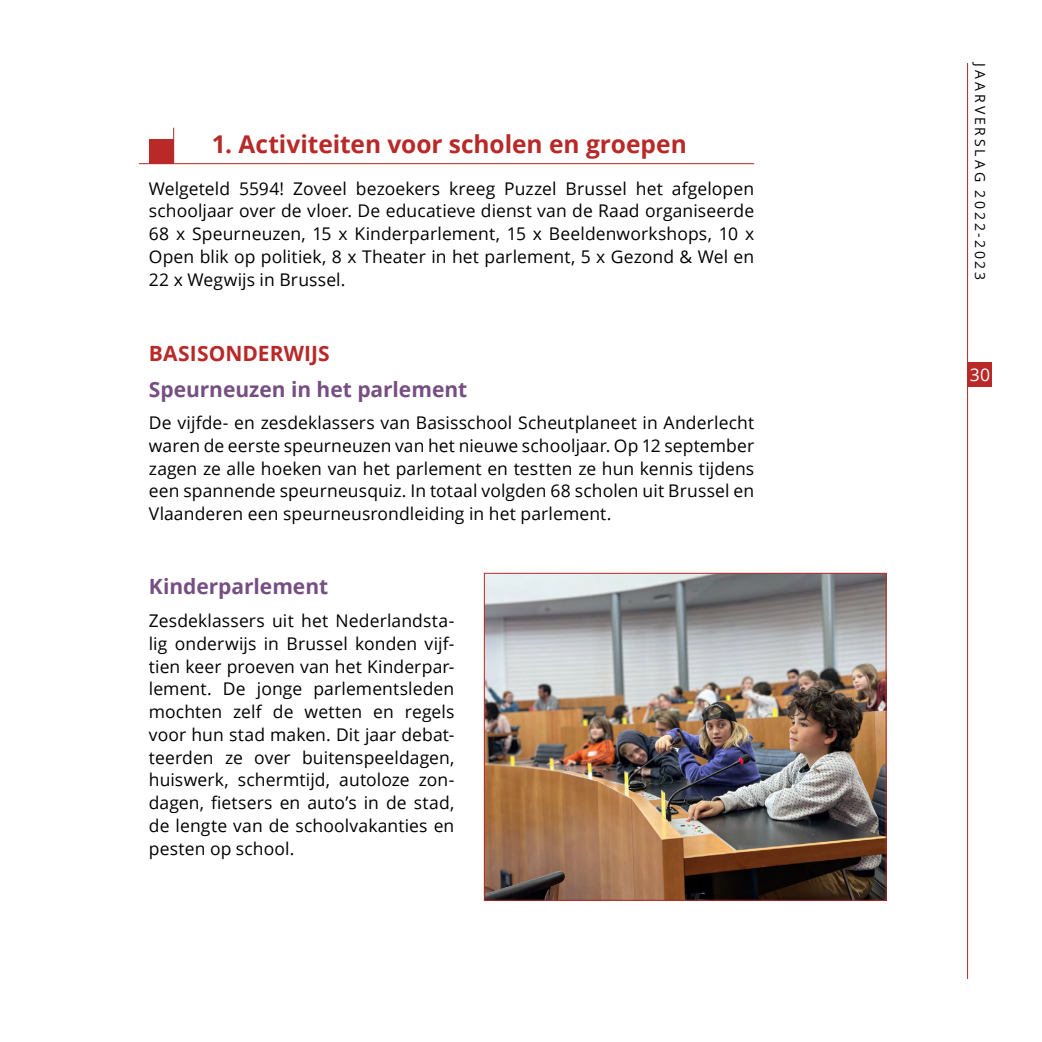
<style>
.page{position:relative;width:1042px;height:1042px;background:#fff}
.page>*{position:absolute;margin:0;border:0;box-sizing:border-box;transform-origin:0 0}
.titel1{font:700 24.5px "Open Sans";color:#b82928}
.titel1-2{font:700 21px "Open Sans";letter-spacing:-.005em;color:#764f82}
.titel1-3{font:700 21px "Open Sans";letter-spacing:.005em;color:#b82928}
.body{font:17.5px/22.8px "Open Sans";letter-spacing:.005em;color:#000;text-align:justify}
.t1{font:17.5px "Open Sans";color:#fff}
.t2{font:14px "Open Sans";letter-spacing:.205em;color:#000}
</style>
<div class="page">
<hr style="left:967px;top:63px;width:1px;height:916px;background:#b82928">
<div style="left:967px;top:362px;width:25px;height:25px;background:#b82928"></div>
<div style="left:149px;top:139px;width:25px;height:25px;background:#b82928"></div>
<hr style="left:139px;top:163px;width:615px;height:1px;background:#b82928">
<hr style="left:173px;top:128px;width:1px;height:36px;background:#b82928">
<img style="left:486px;top:575px;width:398px;height:323px">
<div style="left:484px;top:573px;width:402px;height:327px;border:1px solid #b82928"></div>
<p class="titel1" style="left:212px;top:126px;width:476px">1. Activiteiten voor scholen en groepen</p>
<p class="body" style="left:149px;top:177px;width:607px">Welgeteld 5594! Zoveel bezoekers kreeg Puzzel Brussel het afgelopen schooljaar over de vloer. De educatieve dienst van de Raad organiseerde 68 x Speurneuzen, 15 x Kinderparlement, 15 x Beeldenworkshops, 10 x Open blik op politiek, 8 x Theater in het parlement, 5 x Gezond &amp; Wel en 22 x Wegwijs in Brussel.</p>
<p class="titel1-3" style="left:149px;top:339px;width:183px">BASISONDERWIJS</p>
<p class="titel1-2" style="left:149px;top:374px;width:320px">Speurneuzen in het parlement</p>
<p class="body" style="left:149px;top:411px;width:607px">De vijfde- en zesdeklassers van Basisschool Scheutplaneet in Anderlecht waren de eerste speurneuzen van het nieuwe schooljaar. Op 12 september zagen ze alle hoeken van het parlement en testten ze hun kennis tijdens een spannende speurneusquiz. In totaal volgden 68 scholen uit Brussel en Vlaanderen een speurneusrondleiding in het parlement.</p>
<p class="titel1-2" style="left:149px;top:572px;width:181px">Kinderparlement</p>
<p class="body" style="left:149px;top:609px;width:307px">Zesdeklassers uit het Nederlandsta&shy;lig onderwijs in Brussel konden vijf&shy;tien keer proeven van het Kinderpar&shy;lement. De jonge parlementsleden mochten zelf de wetten en regels voor hun stad maken. Dit jaar debat&shy;teerden ze over buitenspeeldagen, huiswerk, schermtijd, autoloze zon&shy;dagen, fietsers en auto’s in de stad, de lengte van de schoolvakanties en pesten op school.</p>
<p class="t2" style="left:989px;top:63px;width:219px;rotate:90deg">JAARVERSLAG 2022-2023</p>
<p class="t1" style="left:970px;top:363px;width:22px">30</p>
</div>
